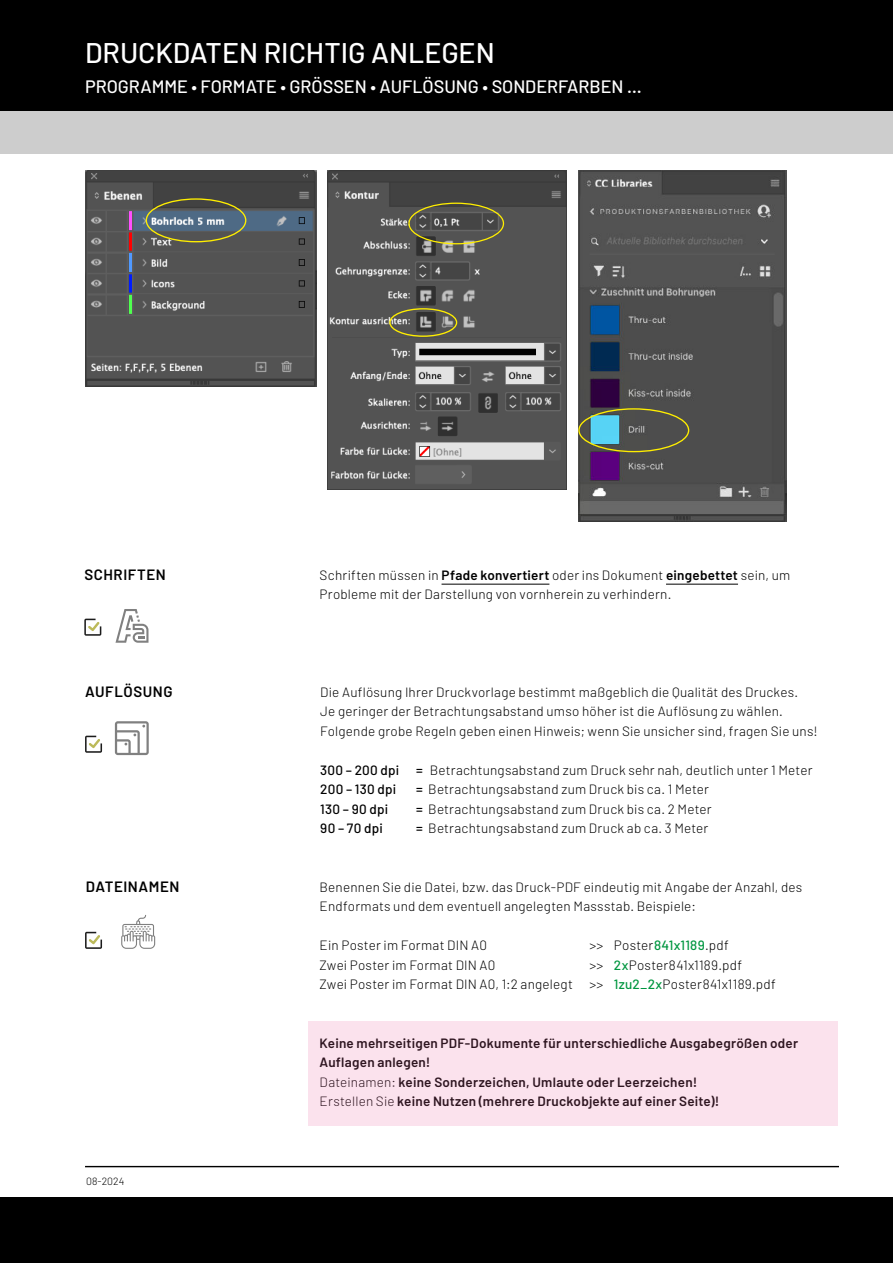
<style>
.page{position:relative;width:893px;height:1263px;background:#fff}
.page>*{position:absolute;margin:0;border:0;box-sizing:border-box;transform-origin:0 0}
.t1{font:500 28.5px "Barlow";color:#fff}
.t2{font:500 18px "Barlow";color:#fff}
.t3{font:600 15px "Barlow";letter-spacing:.035em;color:#000}
.t4{font:300 13.5px/19.5px "Barlow";letter-spacing:.015em;color:#000}
.t5{font:600 13.5px/19.5px "Barlow";letter-spacing:.015em;color:#000}
.t6{font:500 13.5px "Barlow";letter-spacing:.015em;color:#000}
.t7{font:300 10.5px "Barlow";color:#000}
.s1{font-weight:600}
.s2{font-weight:500}
.s3{font-weight:500;color:#009640}
.s4{font-weight:300}
</style>
<div class="page">
<div style="left:0;top:25px;width:893px;height:128px;background:#cdcdcd"></div>
<div style="left:0;top:0;width:893px;height:111px;background:#000"></div>
<div style="left:0;top:1198px;width:893px;height:65px;background:#000"></div>
<hr style="left:85px;top:1166px;width:754px;height:1px;background:#000">
<hr style="left:442px;top:584px;width:107px;height:1px;background:#000">
<hr style="left:666px;top:584px;width:72px;height:1px;background:#000">
<svg style="left:115px;top:609px;width:33px;height:34px"></svg>
<svg style="left:84px;top:619px;width:17px;height:17px"></svg>
<svg style="left:85px;top:932px;width:17px;height:17px"></svg>
<div style="left:308px;top:1021px;width:530px;height:105px;background:#fbe2ed"></div>
<svg style="left:121px;top:915px;width:34px;height:34px"></svg>
<svg style="left:115px;top:721px;width:34px;height:34px"></svg>
<svg style="left:85px;top:736px;width:17px;height:17px"></svg>
<img style="left:327px;top:170px;width:240px;height:319px">
<img style="left:85px;top:170px;width:232px;height:216px">
<div style="left:146px;top:198px;width:100px;height:44px;border:1px solid #fe0;border-radius:50%"></div>
<div style="left:408px;top:203px;width:96px;height:41px;border:1px solid #fe0;border-radius:50%"></div>
<div style="left:389px;top:308px;width:68px;height:29px;border:1px solid #fe0;border-radius:50%"></div>
<img style="left:578px;top:170px;width:208px;height:351px">
<div style="left:578px;top:408px;width:111px;height:44px;border:1px solid #fe0;border-radius:50%"></div>
<h1 class="t1" style="left:85px;top:37px;width:411px">DRUCKDATEN RICHTIG ANLEGEN</h1>
<h2 class="t2" style="left:85px;top:76px;width:558px">PROGRAMME • FORMATE • GRÖSSEN • AUFLÖSUNG • SONDERFARBEN …</h2>
<p class="t3" style="left:84px;top:569px;width:83px">SCHRIFTEN</p>
<p class="t4" style="left:320px;top:566px;width:472px">Schriften müssen in <span class="s1">Pfade konvertiert</span> oder ins Dokument <span class="s1">eingebettet</span> sein, um<br>Probleme mit der Darstellung von vornherein zu verhindern.</p>
<p class="t3" style="left:85px;top:683px;width:89px">AUFLÖSUNG</p>
<p class="t4" style="left:320px;top:683px;width:499px">Die Auflösung Ihrer Druckvorlage bestimmt maßgeblich die Qualität des Druckes.<br>Je geringer der Betrachtungsabstand umso höher ist die Auflösung zu wählen.<br>Folgende grobe Regeln geben einen Hinweis; wenn Sie unsicher sind, fragen Sie uns!</p>
<p class="t6" style="left:320px;top:762px;width:80px">300 – 200 dpi</p>
<p class="t4" style="left:416px;top:761px;width:398px"><span class="s2">=</span> Betrachtungsabstand zum Druck sehr nah, deutlich unter 1 Meter</p>
<p class="t6" style="left:320px;top:782px;width:77px">200 – 130 dpi</p>
<p class="t4" style="left:416px;top:780px;width:294px"><span class="s2">=</span> Betrachtungsabstand zum Druck bis ca. 1 Meter</p>
<p class="t6" style="left:320px;top:801px;width:69px">130 – 90 dpi</p>
<p class="t4" style="left:416px;top:800px;width:297px"><span class="s2">=</span> Betrachtungsabstand zum Druck bis ca. 2 Meter</p>
<p class="t6" style="left:320px;top:821px;width:64px">90 – 70 dpi</p>
<p class="t4" style="left:416px;top:819px;width:294px"><span class="s2">=</span> Betrachtungsabstand zum Druck ab ca. 3 Meter</p>
<p class="t3" style="left:86px;top:878px;width:95px">DATEINAMEN</p>
<p class="t4" style="left:320px;top:878px;width:484px">Benennen Sie die Datei, bzw. das Druck-PDF eindeutig mit Angabe der Anzahl, des<br>Endformats und dem eventuell angelegten Massstab. Beispiele:</p>
<p class="t4" style="left:320px;top:936px;width:169px">Ein Poster im Format DIN A0</p>
<p class="t4" style="left:590px;top:936px;width:141px">&gt;&gt; Poster<span class="s3">841x1189</span>.pdf</p>
<p class="t4" style="left:320px;top:956px;width:177px">Zwei Poster im Format DIN A0</p>
<p class="t4" style="left:320px;top:956px;width:458px;text-indent:270px">&gt;&gt; <span class="s3">2x</span>Poster841x1189.pdf<br>Zwei Poster im Format DIN A0, 1:2 angelegt &gt;&gt; <span class="s3">1zu2_2x</span>Poster841x1189.pdf</p>
<p class="t5" style="left:320px;top:1033px;width:480px">Keine mehrseitigen PDF-Dokumente für unterschiedliche Ausgabegrößen oder Auflagen anlegen!<br><span class="s4">Dateinamen:</span> keine Sonderzeichen, Umlaute oder Leerzeichen!<br><span class="s4">Erstellen Sie</span> keine Nutzen (mehrere Druckobjekte auf einer Seite)!</p>
<p class="t7" style="left:86px;top:1175px;width:40px">08-2024</p>
</div>
